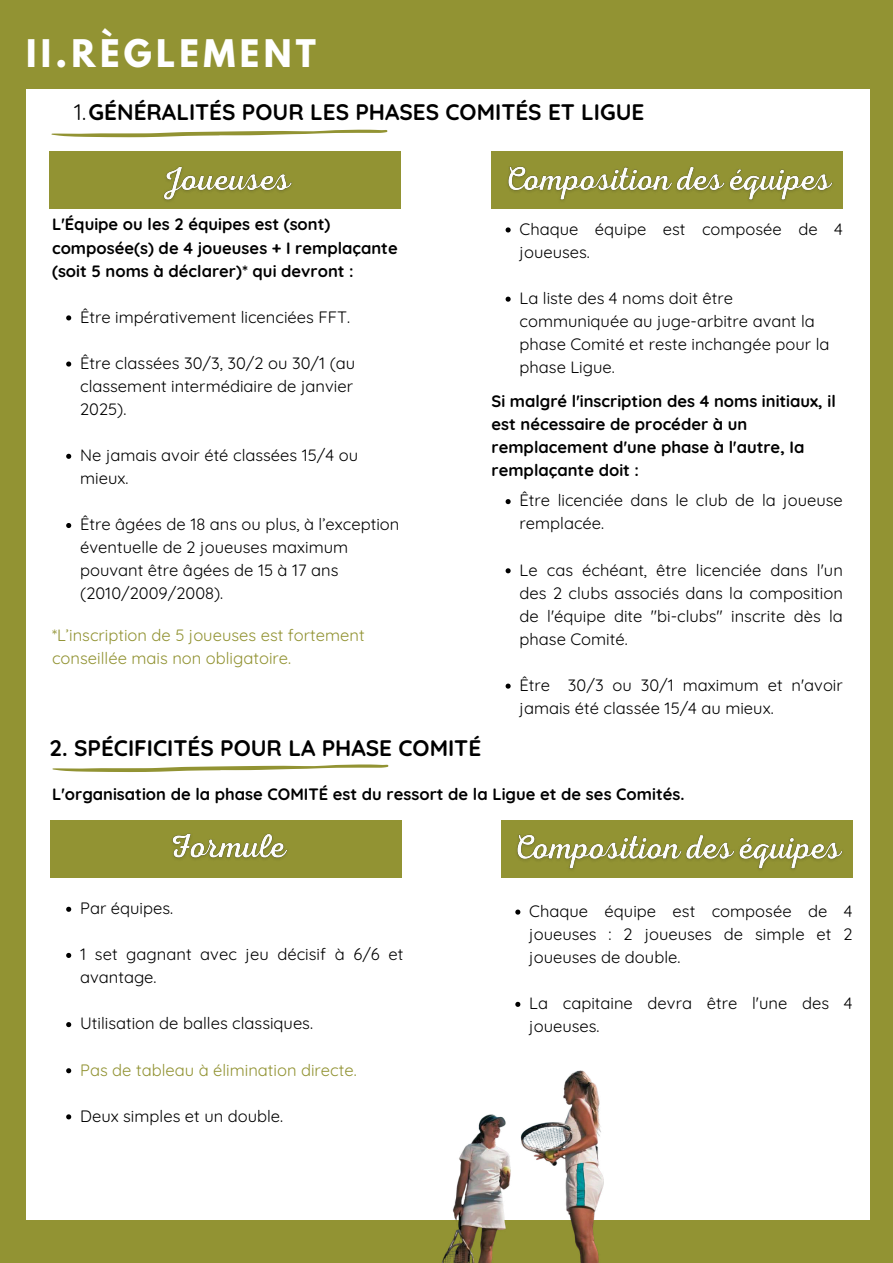
<style>
.page{position:relative;width:893px;height:1263px;background:#929333}
.page>*{position:absolute;margin:0;border:0;box-sizing:border-box;transform-origin:0 0}
.t1{font:700 33.75px "League Spartan";letter-spacing:.13em;color:#fff}
.t2{font:700 22.5px "Quicksand";color:#000}
.t3{font:16.5px/23.1px "Quicksand";color:#000}
.t4{font:700 16.5px/23.1px "Quicksand";color:#000}
.t5{font:16.5px/23.1px "Quicksand";color:#929333}
.s1{font-weight:400}
</style>
<div class="page">
<div style="left:26px;top:89px;width:844px;height:1130px;background:#fff"></div>
<svg style="left:51px;top:130px;width:336px;height:7px"></svg>
<div style="left:49px;top:151px;width:352px;height:58px;background:#929333"></div>
<div style="left:491px;top:151px;width:352px;height:58px;background:#929333"></div>
<div style="left:50px;top:820px;width:352px;height:57px;background:#929333"></div>
<div style="left:501px;top:820px;width:351px;height:57px;background:#929333"></div>
<svg style="left:52px;top:764px;width:336px;height:8px"></svg>
<svg style="left:66px;top:907px;width:5px;height:5px"></svg>
<svg style="left:66px;top:953px;width:5px;height:5px"></svg>
<svg style="left:66px;top:1022px;width:5px;height:5px"></svg>
<svg style="left:66px;top:1068px;width:5px;height:5px"></svg>
<svg style="left:66px;top:1114px;width:5px;height:5px"></svg>
<svg style="left:515px;top:909px;width:5px;height:6px"></svg>
<svg style="left:515px;top:1002px;width:5px;height:5px"></svg>
<img style="left:413px;top:1070px;width:264px;height:193px">
<img style="left:163px;top:166px;width:129px;height:35px">
<img style="left:508px;top:166px;width:325px;height:35px">
<svg style="left:66px;top:315px;width:5px;height:5px"></svg>
<svg style="left:66px;top:361px;width:5px;height:6px"></svg>
<svg style="left:66px;top:454px;width:5px;height:5px"></svg>
<svg style="left:66px;top:523px;width:5px;height:5px"></svg>
<svg style="left:505px;top:227px;width:5px;height:5px"></svg>
<svg style="left:505px;top:297px;width:5px;height:5px"></svg>
<svg style="left:505px;top:499px;width:5px;height:5px"></svg>
<svg style="left:505px;top:568px;width:5px;height:5px"></svg>
<svg style="left:505px;top:684px;width:5px;height:5px"></svg>
<img style="left:517px;top:834px;width:326px;height:35px">
<img style="left:172px;top:833px;width:116px;height:26px">
<h1 class="t1" style="left:26px;top:36px;width:291px">II.RÈGLEMENT</h1>
<h2 class="t2" style="left:74px;top:98px;width:572px"><span class="s1">1.</span>GÉNÉRALITÉS POUR LES PHASES COMITÉS ET LIGUE</h2>
<p class="t4" style="left:52px;top:213px;width:347px">L'Équipe ou les 2 équipes est (sont) composée(s) de 4 joueuses + I remplaçante (soit 5 noms à déclarer)* qui devront :</p>
<p class="t3" style="left:80px;top:305px;width:271px">Être impérativement licenciées FFT.</p>
<p class="t3" style="left:80px;top:351px;width:277px">Être classées 30/3, 30/2 ou 30/1 (au classement intermédiaire de janvier<br>2025).</p>
<p class="t3" style="left:80px;top:443px;width:279px">Ne jamais avoir été classées 15/4 ou mieux.</p>
<p class="t3" style="left:80px;top:512px;width:321px">Être âgées de 18 ans ou plus, à l’exception éventuelle de 2 joueuses maximum pouvant être âgées de 15 à 17 ans (2010/2009/2008).</p>
<p class="t5" style="left:52px;top:623px;width:314px">*L’inscription de 5 joueuses est fortement conseillée mais non obligatoire.</p>
<p class="t3" style="left:519px;top:217px;width:325px">Chaque équipe est composée de 4 joueuses.</p>
<p class="t3" style="left:519px;top:286px;width:311px">La liste des 4 noms doit être communiquée au juge-arbitre avant la phase Comité et reste inchangée pour la phase Ligue.</p>
<p class="t4" style="left:491px;top:389px;width:346px">Si malgré l'inscription des 4 noms initiaux, il est nécessaire de procéder à un remplacement d'une phase à l'autre, Ia remplaçante doit :</p>
<p class="t3" style="left:519px;top:489px;width:325px">Être licenciée dans le club de la joueuse remplacée.</p>
<p class="t3" style="left:519px;top:558px;width:325px;text-align:justify">Le cas échéant, être licenciée dans l'un des 2 clubs associés dans la composition de l'équipe dite "bi-clubs" inscrite dès la phase Comité.</p>
<p class="t3" style="left:519px;top:673px;width:325px">Être 30/3 ou 30/1 maximum et n'avoir jamais été classée 15/4 au mieux.</p>
<h2 class="t2" style="left:49px;top:733px;width:433px">2. SPÉCIFICITÉS POUR LA PHASE COMITÉ</h2>
<p class="t4" style="left:52px;top:782px;width:634px">L'organisation de la phase COMITÉ est du ressort de la Ligue et de ses Comités.</p>
<p class="t3" style="left:80px;top:896px;width:94px">Par équipes.</p>
<p class="t3" style="left:80px;top:942px;width:325px">1 set gagnant avec jeu décisif à 6/6 et avantage.</p>
<p class="t3" style="left:80px;top:1012px;width:234px">Utilisation de balles classiques.</p>
<p class="t5" style="left:80px;top:1058px;width:278px">Pas de tableau à élimination directe.</p>
<p class="t3" style="left:80px;top:1104px;width:205px">Deux simples et un double.</p>
<p class="t3" style="left:529px;top:899px;width:325px;text-align:justify">Chaque équipe est composée de 4 joueuses : 2 joueuses de simple et 2 joueuses de double.</p>
<p class="t3" style="left:529px;top:991px;width:325px">La capitaine devra être l'une des 4 joueuses.</p>
</div>
